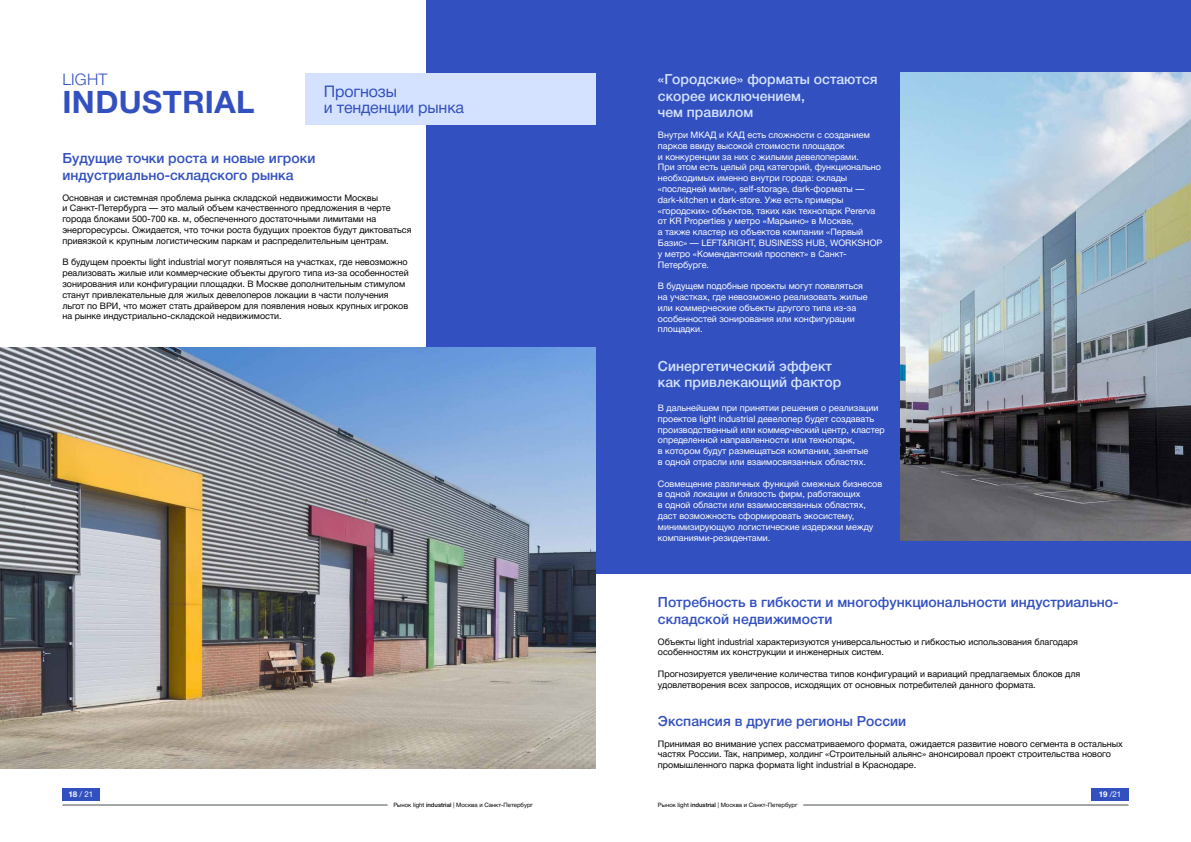
<style>
.page{position:relative;width:1191px;height:842px;background:#fff}
.page>*{position:absolute;margin:0;border:0;box-sizing:border-box;transform-origin:0 0}
.t1{font:700 31px "Helvetica Neue Cyr";letter-spacing:.015em;color:#3250bf}
.t2{font:16px/16px "Helvetica Neue Cyr";letter-spacing:-.01em;color:#3250bf}
.t3{font:300 16px "Helvetica Neue Cyr";letter-spacing:.015em;color:#3250bf}
.t4{font:500 14px/16.8px "Helvetica Neue Cyr";color:#3250bf}
.t5{font:500 14px/16.8px "Helvetica Neue Cyr";color:#d4e2ff}
.t6{font:9px/10.8px "Helvetica Neue Cyr";color:#000}
.t7{font:9px/10.8px "Helvetica Neue Cyr";color:#fff}
.t8{font:8px "Helvetica Neue Cyr";color:#fff}
.t9{font:6px "Helvetica Neue Cyr";color:#000}
.s1{font-weight:700}
.s2{font-weight:500}
</style>
<div class="page">
<div style="left:426px;top:0;width:765px;height:574px;background:#3250bf"></div>
<img style="left:0;top:348px;width:595px;height:420px">
<img style="left:900px;top:73px;width:291px;height:467px">
<div style="left:305px;top:74px;width:290px;height:51px;background:#d4e2ff"></div>
<div style="left:1091px;top:788px;width:37px;height:13px;background:#3250bf"></div>
<svg style="left:803px;top:804px;width:325px;height:2px"></svg>
<div style="left:62px;top:788px;width:37px;height:13px;background:#3250bf"></div>
<svg style="left:62px;top:804px;width:326px;height:2px"></svg>
<h2 class="t3" style="left:62px;top:71px;width:47px">LIGHT</h2>
<h1 class="t1" style="left:62px;top:85px;width:194px">INDUSTRIAL</h1>
<h3 class="t4" style="left:62px;top:150px;width:254px">Будущие точки роста и новые игроки индустриально-складского рынка</h3>
<h2 class="t2" style="left:324px;top:83px;width:142px">Прогнозы<br>и тенденции рынка</h2>
<p class="t6" style="left:62px;top:192px;width:351px">Основная и системная проблема рынка складской недвижимости Москвы<br>и Санкт-Петербурга — это малый объем качественного предложения в черте города блоками 500-700 кв. м, обеспеченного достаточными лимитами на энергоресурсы. Ожидается, что точки роста будущих проектов будут диктоваться привязкой к крупным логистическим паркам и распределительным центрам.</p>
<p class="t6" style="left:62px;top:257px;width:348px">В будущем проекты light industrial могут появляться на участках, где невозможно реализовать жилые или коммерческие объекты другого типа из-за особенностей зонирования или конфигурации площадки. В Москве дополнительным стимулом станут привлекательные для жилых девелоперов локации в части получения льгот по ВРИ, что может стать драйвером для появления новых крупных игроков на рынке индустриально-складской недвижимости.</p>
<p class="t8" style="left:68px;top:790px;width:26px"><span class="s1">18</span> / 21</p>
<h3 class="t5" style="left:658px;top:71px;width:221px">«Городские» форматы остаются скорее исключением,<br>чем правилом</h3>
<p class="t7" style="left:658px;top:129px;width:226px">Внутри МКАД и КАД есть сложности с созданием парков ввиду высокой стоимости площадок<br>и конкуренции за них с жилыми девелоперами.<br>При этом есть целый ряд категорий, функционально необходимых именно внутри города: склады «последней мили», self-storage, dark-форматы — dark-kitchen и dark-store. Уже есть примеры «городских» объектов, таких как технопарк Pererva от KR Properties у метро «Марьино» в Москве,<br>а также кластер из объектов компании «Первый Базис» — LEFT&amp;RIGHT, BUSINESS HUB, WORKSHOP у метро «Комендантский проспект» в Санкт-Петербурге.</p>
<p class="t7" style="left:658px;top:281px;width:211px">В будущем подобные проекты могут появляться на участках, где невозможно реализовать жилые или коммерческие объекты другого типа из-за особенностей зонирования или конфигурации площадки.</p>
<h3 class="t5" style="left:658px;top:357px;width:185px">Синергетический эффект как привлекающий фактор</h3>
<p class="t7" style="left:658px;top:402px;width:228px">В дальнейшем при принятии решения о реализации проектов light industrial девелопер будет создавать производственный или коммерческий центр, кластер определенной направленности или технопарк,<br>в котором будут размещаться компании, занятые<br>в одной отрасли или взаимосвязанных областях.</p>
<p class="t7" style="left:658px;top:478px;width:226px">Совмещение различных функций смежных бизнесов в одной локации и близость фирм, работающих<br>в одной области или взаимосвязанных областях, даст возможность сформировать экосистему, минимизирующую логистические издержки между компаниями-резидентами.</p>
<h3 class="t4" style="left:658px;top:594px;width:462px">Потребность в гибкости и многофункциональности индустриально&shy;складской недвижимости</h3>
<p class="t6" style="left:658px;top:636px;width:422px">Объекты light industrial характеризуются универсальностью и гибкостью использования благодаря особенностям их конструкции и инженерных систем.</p>
<p class="t6" style="left:658px;top:668px;width:424px">Прогнозируется увеличение количества типов конфигураций и вариаций предлагаемых блоков для удовлетворения всех запросов, исходящих от основных потребителей данного формата.</p>
<h3 class="t4" style="left:658px;top:713px;width:250px">Экспансия в другие регионы России</h3>
<p class="t6" style="left:658px;top:738px;width:466px">Принимая во внимание успех рассматриваемого формата, ожидается развитие нового сегмента в остальных частях России. Так, например, холдинг «Строительный альянс» анонсировал проект строительства нового промышленного парка формата light industrial в Краснодаре.</p>
<p class="t8" style="left:1098px;top:790px;width:24px"><span class="s1">19</span> /21</p>
<p class="t9" style="left:393px;top:802px;width:141px">Рынок light <span class="s2">industrial</span> | Москва и Санкт-Петербург</p>
<p class="t9" style="left:658px;top:802px;width:141px">Рынок light <span class="s2">industrial</span> | Москва и Санкт-Петербург</p>
</div>
